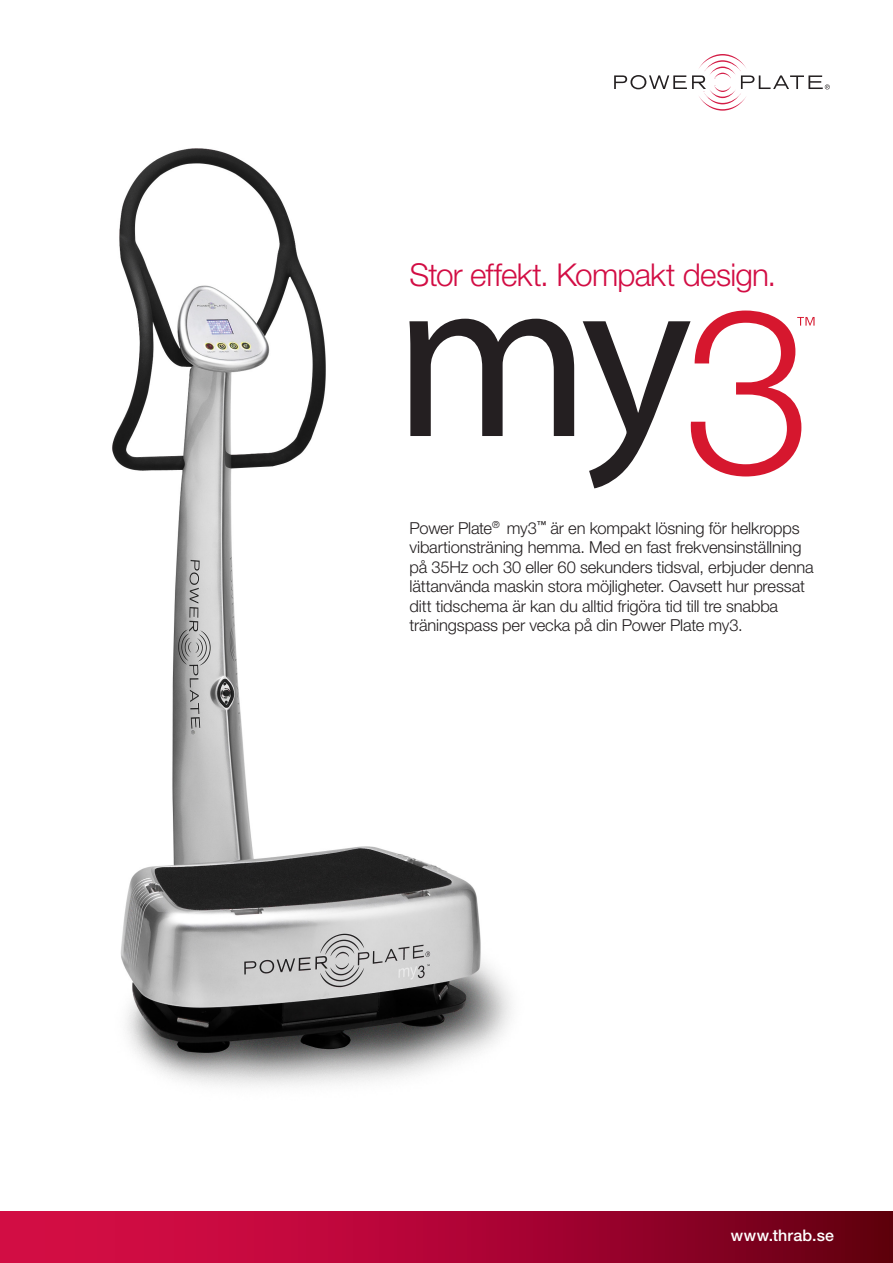
<style>
.page{position:relative;width:893px;height:1263px;background:#fff}
.page>*{position:absolute;margin:0;border:0;box-sizing:border-box;transform-origin:0 0}
.t1{font:300 31.5px "Helvetica Neue LT Std";letter-spacing:-.025em;color:#d20d44}
.t2{font:300 16.5px/19.5px "Helvetica Neue LT Std";letter-spacing:-.01em;color:#231f20}
.t3{font:500 15.9px "Helvetica Neue LT Std";letter-spacing:.01em;color:#fff}
</style>
<div class="page">
<img style="left:112px;top:148px;width:429px;height:939px">
<svg style="left:0;top:1212px;width:893px;height:51px;background:#a80531"></svg>
<svg style="left:614px;top:54px;width:216px;height:57px"></svg>
<svg style="left:409px;top:319px;width:165px;height:117px"></svg>
<svg style="left:583px;top:310px;width:231px;height:178px"></svg>
<p class="t1" style="left:409px;top:256px;width:368px">Stor effekt. Kompakt design.</p>
<p class="t2" style="left:410px;top:518px;width:406px">Power Plate<sup>®</sup> my3<sup>™</sup> är en kompakt lösning för helkropps vibartionsträning hemma. Med en fast frekvensinställning på 35Hz och 30 eller 60 sekunders tidsval, erbjuder denna lättanvända maskin stora möjligheter. Oavsett hur pressat ditt tidschema är kan du alltid frigöra tid till tre snabba träningspass per vecka på din Power Plate my3.</p>
<p class="t3" style="left:731px;top:1226px;width:105px">www.thrab.se</p>
</div>
